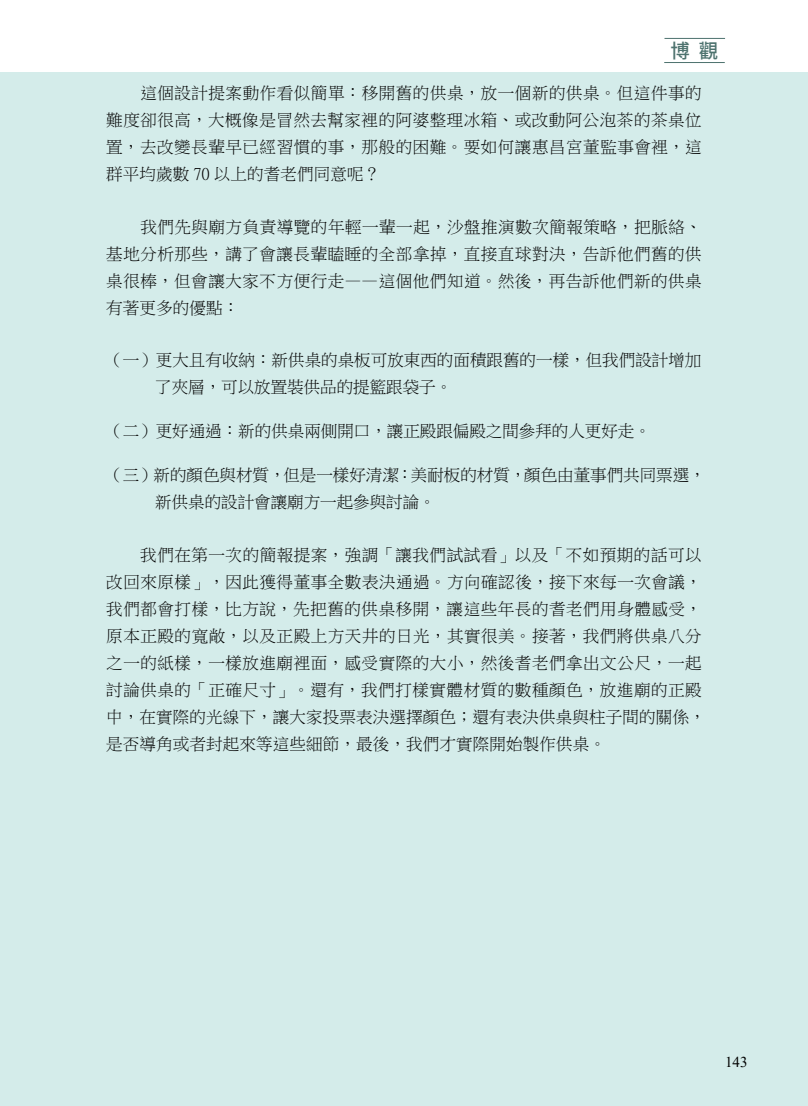
<style>
.page{position:relative;width:808px;height:1106px;background:#fff}
.page>*{position:absolute;margin:0;border:0;box-sizing:border-box;transform-origin:0 0}
.t1{font:500 19.5px "Noto Sans CJ Ktc";color:#4d726e}
.t2{font:16.5px/27px "P Ming Li U";letter-spacing:.035em;color:#000;text-align:justify}
.t3{font:16.5px/27px "P Ming Li U";color:#000}
.t4{font:15px "Times New Roman";color:#000}
</style>
<div class="page">
<div style="left:0;top:72px;width:808px;height:1034px;background:#d4ecea"></div>
<hr style="left:664px;top:38px;width:61px;height:1px;background:#4d726e">
<hr style="left:664px;top:62px;width:61px;height:1px;background:#4d726e">
<p class="t1" style="left:670px;top:40px;width:49px">博 觀</p>
<p class="t2" style="left:106px;top:80px;width:597px;text-indent:34px">這個設計提案動作看似簡單：移開舊的供桌，放一個新的供桌。但這件事的難度卻很高，大概像是冒然去幫家裡的阿婆整理冰箱、或改動阿公泡茶的茶桌位置，去改變長輩早已經習慣的事，那般的困難。要如何讓惠昌宮董監事會裡，這群平均歲數 70 以上的耆老們同意呢？</p>
<p class="t2" style="left:106px;top:213px;width:597px;text-indent:34px">我們先與廟方負責導覽的年輕一輩一起，沙盤推演數次簡報策略，把脈絡、基地分析那些，講了會讓長輩瞌睡的全部拿掉，直接直球對決，告訴他們舊的供桌很棒，但會讓大家不方便行走——這個他們知道。然後，再告訴他們新的供桌有著更多的優點：</p>
<p class="t3" style="left:155px;top:347px;width:548px;text-indent:-49px">（一）更大且有收納：新供桌的桌板可放東西的面積跟舊的一樣，但我們設計增加了夾層，可以放置裝供品的提籃跟袋子。</p>
<p class="t3" style="left:106px;top:418px;width:546px">（二）更好通過：新的供桌兩側開口，讓正殿跟偏殿之間參拜的人更好走。</p>
<p class="t3" style="left:155px;top:462px;width:552px;text-indent:-49px">（三）新的顏色與材質，但是一樣好清潔：美耐板的材質，顏色由董事們共同票選，新供桌的設計會讓廟方一起參與討論。</p>
<p class="t2" style="left:106px;top:541px;width:601px;text-align:left;text-indent:34px">我們在第一次的簡報提案，強調「讓我們試試看」以及「不如預期的話可以改回來原樣」，因此獲得董事全數表決通過。方向確認後，接下來每一次會議，我們都會打樣，比方說，先把舊的供桌移開，讓這些年長的耆老們用身體感受，原本正殿的寬敞，以及正殿上方天井的日光，其實很美。接著，我們將供桌八分之一的紙樣，一樣放進廟裡面，感受實際的大小，然後耆老們拿出文公尺，一起討論供桌的「正確尺寸」。還有，我們打樣實體材質的數種顏色，放進廟的正殿中，在實際的光線下，讓大家投票表決選擇顏色；還有表決供桌與柱子間的關係，是否導角或者封起來等這些細節，最後，我們才實際開始製作供桌。</p>
<p class="t4" style="left:725px;top:1049px;width:24px">143</p>
</div>
